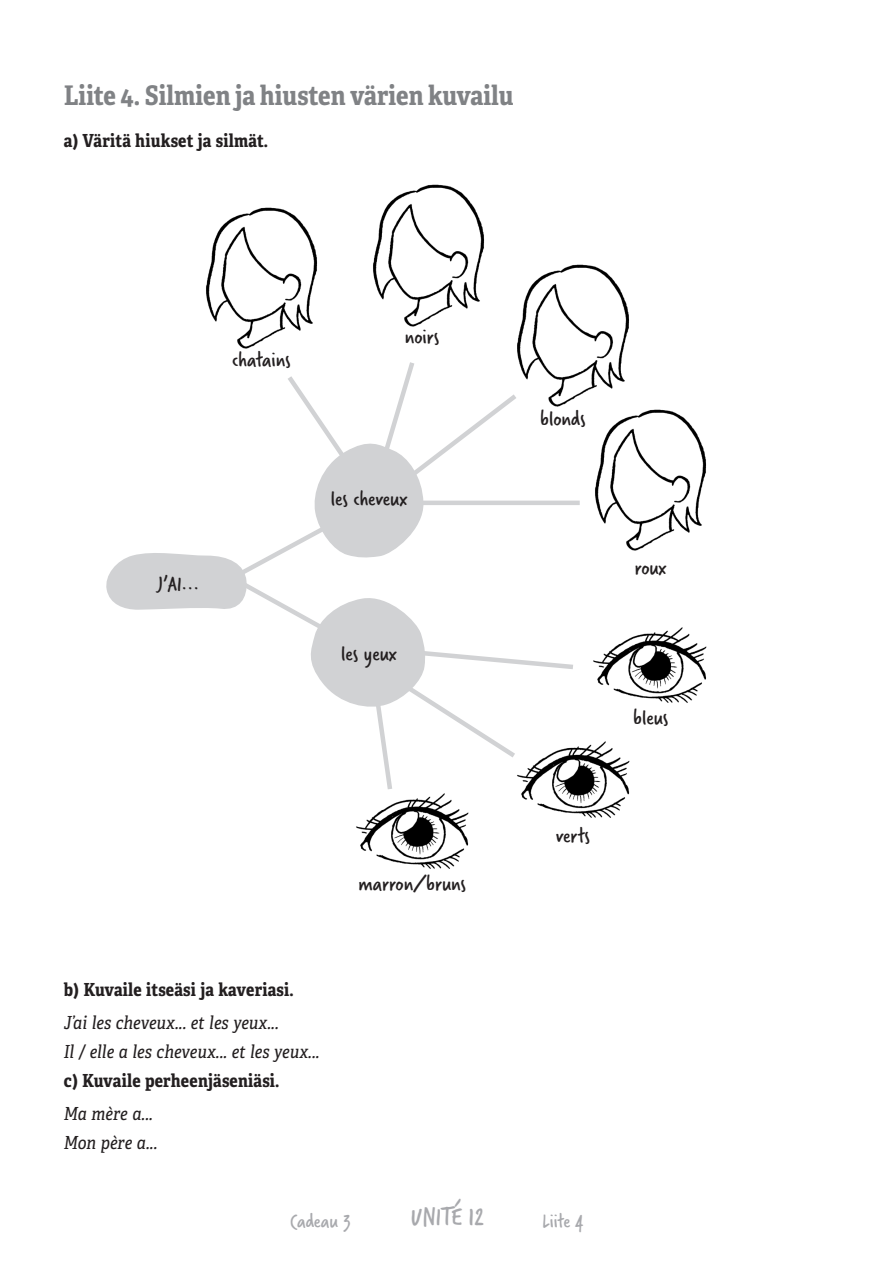
<style>
.page{position:relative;width:893px;height:1263px;background:#fff}
.page>*{position:absolute;margin:0;border:0;box-sizing:border-box;transform-origin:0 0}
.Liite_Otsikko{font:700 27px "Adelle Condensed";color:#808285}
.t1{font:27px "Verveine";color:#a8a9ad}
.Puhekupla_verveine{font:22.5px "Verveine";color:#231f20}
.t2{font:21px "Verveine";color:#a8a9ad}
.Tehtävät{font:italic 18px "Adelle Condensed";letter-spacing:.01em;color:#231f20}
.Tehtävä_otsikko{font:700 18px "Adelle Condensed";letter-spacing:.01em;color:#231f20}
</style>
<div class="page">
<img style="left:373px;top:184px;width:112px;height:143px">
<img style="left:517px;top:264px;width:112px;height:132px">
<img style="left:595px;top:409px;width:112px;height:142px">
<img style="left:206px;top:207px;width:112px;height:142px">
<img style="left:593px;top:627px;width:114px;height:76px">
<img style="left:521px;top:741px;width:109px;height:77px">
<img style="left:356px;top:794px;width:113px;height:75px">
<hr style="left:414px;top:501px;width:166px;height:4px;background:#d1d2d4">
<svg style="left:106px;top:357px;width:472px;height:437px"></svg>
<p class="Liite_Otsikko" style="left:64px;top:76px;width:451px">Liite 4. Silmien ja hiusten värien kuvailu</p>
<p class="Tehtävä_otsikko" style="left:64px;top:127px;width:206px">a) Väritä hiukset ja silmät.</p>
<p class="Puhekupla_verveine" style="left:232px;top:344px;width:60px">chatains</p>
<p class="Puhekupla_verveine" style="left:405px;top:321px;width:36px">noirs</p>
<p class="Puhekupla_verveine" style="left:157px;top:568px;width:44px">J’AI...</p>
<p class="Puhekupla_verveine" style="left:331px;top:483px;width:78px">les cheveux</p>
<p class="Puhekupla_verveine" style="left:341px;top:638px;width:57px">les yeux</p>
<p class="Tehtävä_otsikko" style="left:64px;top:976px;width:232px">b) Kuvaile itseäsi ja kaveriasi.</p>
<p class="Tehtävät" style="left:64px;top:1010px;width:216px">J’ai les cheveux... et les yeux...</p>
<p class="Tehtävät" style="left:64px;top:1039px;width:257px">Il / elle a les cheveux... et les yeux...</p>
<p class="Tehtävä_otsikko" style="left:64px;top:1067px;width:217px">c) Kuvaile perheenjäseniäsi.</p>
<p class="Tehtävät" style="left:64px;top:1101px;width:90px">Ma mère a...</p>
<p class="Tehtävät" style="left:64px;top:1130px;width:95px">Mon père a...</p>
<p class="Puhekupla_verveine" style="left:358px;top:868px;width:109px">marron/bruns</p>
<p class="t2" style="left:290px;top:1206px;width:62px">Cadeau 3</p>
<h1 class="t1" style="left:411px;top:1198px;width:75px">UNITÉ 12</h1>
<p class="Puhekupla_verveine" style="left:540px;top:403px;width:47px">blonds</p>
<p class="Puhekupla_verveine" style="left:635px;top:552px;width:33px">roux</p>
<p class="Puhekupla_verveine" style="left:556px;top:820px;width:36px">verts</p>
<p class="Puhekupla_verveine" style="left:633px;top:702px;width:37px">bleus</p>
<p class="t2" style="left:542px;top:1206px;width:43px">Liite 4</p>
</div>
